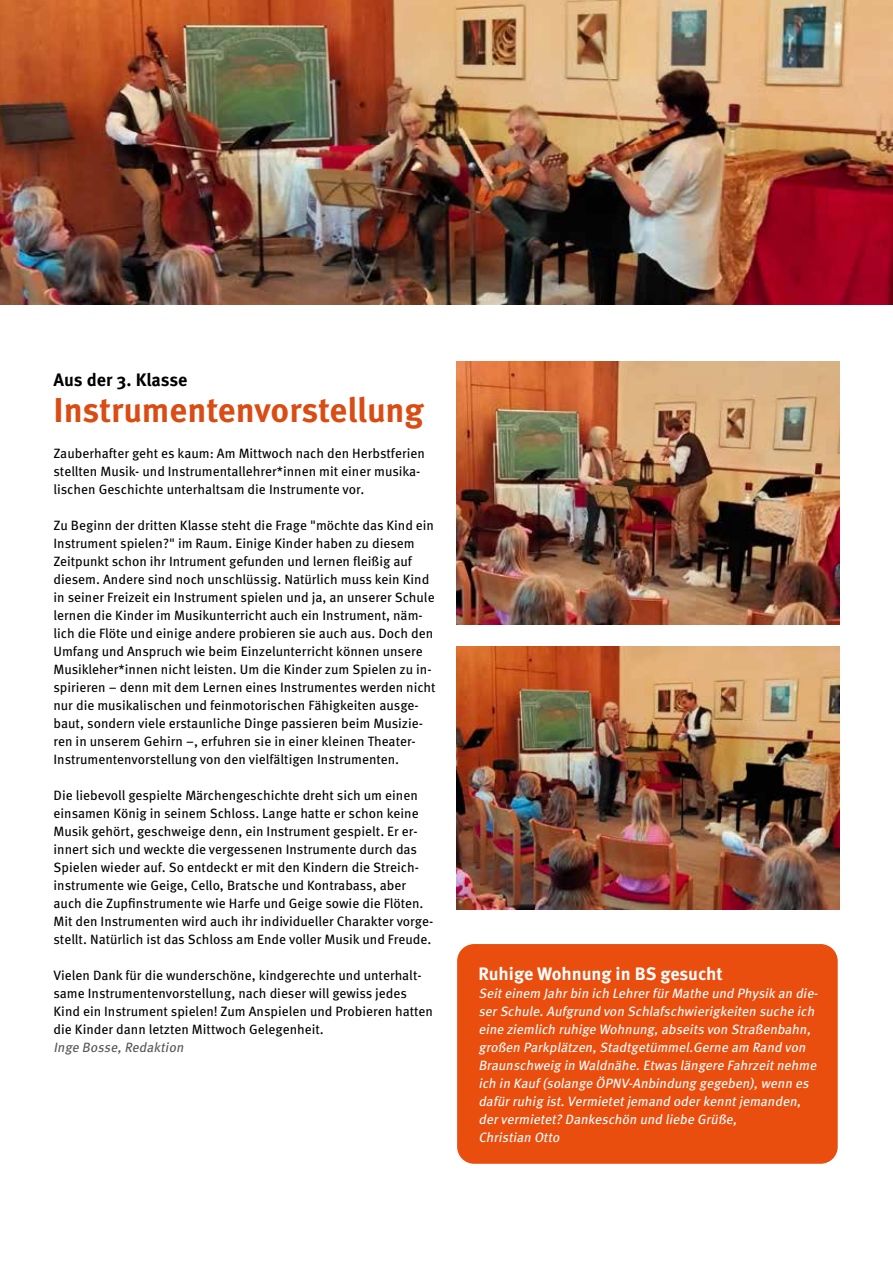
<style>
.page{position:relative;width:893px;height:1263px;background:#fff}
.page>*{position:absolute;margin:0;border:0;box-sizing:border-box;transform-origin:0 0}
.t1{font:700 34.5px "Meta Hebrew";letter-spacing:-.005em;color:#d94d15}
.t2{font:700 18px "Meta Hebrew";letter-spacing:-.005em;color:#fff}
.t3{font:700 18px "Meta Hebrew";color:#000}
.t4{font:13.5px/18px "Meta Hebrew";color:#000}
.t5{font:italic 13.5px/18px "Meta Hebrew";letter-spacing:-.005em;color:#fff}
.t6{font:italic 13.5px "Meta Hebrew";color:#575756}
</style>
<div class="page">
<img style="left:0;top:0;width:893px;height:304px">
<img style="left:456px;top:646px;width:383px;height:263px">
<img style="left:456px;top:361px;width:383px;height:264px">
<div style="left:457px;top:944px;width:381px;height:220px;background:#e94e0f;border-radius:17px"></div>
<h2 class="t3" style="left:54px;top:368px;width:136px">Aus der 3. Klasse</h2>
<h1 class="t1" style="left:54px;top:388px;width:372px">Instrumentenvorstellung</h1>
<p class="t4" style="left:54px;top:445px;width:373px">Zauberhafter geht es kaum: Am Mittwoch nach den Herbstferien stellten Musik- und Instrumentallehrer*innen mit einer musika&shy;lischen Geschichte unterhaltsam die Instrumente vor.</p>
<p class="t4" style="left:54px;top:517px;width:384px">Zu Beginn der dritten Klasse steht die Frage "möchte das Kind ein Instrument spielen?" im Raum. Einige Kinder haben zu diesem Zeitpunkt schon ihr Intrument gefunden und lernen fleißig auf diesem. Andere sind noch unschlüssig. Natürlich muss kein Kind in seiner Freizeit ein Instrument spielen und ja, an unserer Schule lernen die Kinder im Musikunterricht auch ein Instrument, näm&shy;lich die Flöte und einige andere probieren sie auch aus. Doch den Umfang und Anspruch wie beim Einzelunterricht können unsere Musikleher*innen nicht leisten. Um die Kinder zum Spielen zu in&shy;spirieren – denn mit dem Lernen eines Instrumentes werden nicht nur die musikalischen und feinmotorischen Fähigkeiten ausge&shy;baut, sondern viele erstaunliche Dinge passieren beim Musizie&shy;ren in unserem Gehirn –, erfuhren sie in einer kleinen Theater-Instrumentenvorstellung von den vielfältigen Instrumenten.</p>
<p class="t4" style="left:54px;top:787px;width:381px">Die liebevoll gespielte Märchengeschichte dreht sich um einen einsamen König in seinem Schloss. Lange hatte er schon keine Musik gehört, geschweige denn, ein Instrument gespielt. Er er&shy;innert sich und weckte die vergessenen Instrumente durch das Spielen wieder auf. So entdeckt er mit den Kindern die Streich&shy;instrumente wie Geige, Cello, Bratsche und Kontrabass, aber auch die Zupfinstrumente wie Harfe und Geige sowie die Flöten.<br>Mit den Instrumenten wird auch ihr individueller Charakter vorge&shy;stellt. Natürlich ist das Schloss am Ende voller Musik und Freude.</p>
<p class="t4" style="left:54px;top:967px;width:381px">Vielen Dank für die wunderschöne, kindgerechte und unterhalt&shy;same Instrumentenvorstellung, nach dieser will gewiss jedes Kind ein Instrument spielen! Zum Anspielen und Probieren hatten die Kinder dann letzten Mittwoch Gelegenheit.</p>
<p class="t6" style="left:54px;top:1039px;width:135px">Inge Bosse,Redaktion</p>
<h2 class="t2" style="left:478px;top:962px;width:246px">Ruhige Wohnung in BS gesucht</h2>
<p class="t5" style="left:478px;top:985px;width:344px">Seiteinem Jahrbin ich LehrerfürMathe und Physik an die&shy;serSchule.Aufgrund von Schlafschwierigkeiten suche ich eine ziemlich ruhige Wohnung,abseits von Straßenbahn, großen Parkplätzen,Stadtgetümmel.Gerne am Rand von Braunschweig in Waldnähe.Etwas längere Fahrzeitnehme ich in Kauf (solange ÖPNV-Anbindung gegeben),wenn es dafürruhig ist.Vermietetjemand oderkenntjemanden, dervermietet? Dankeschön und liebe Grüße,<br>Christian Otto</p>
</div>
